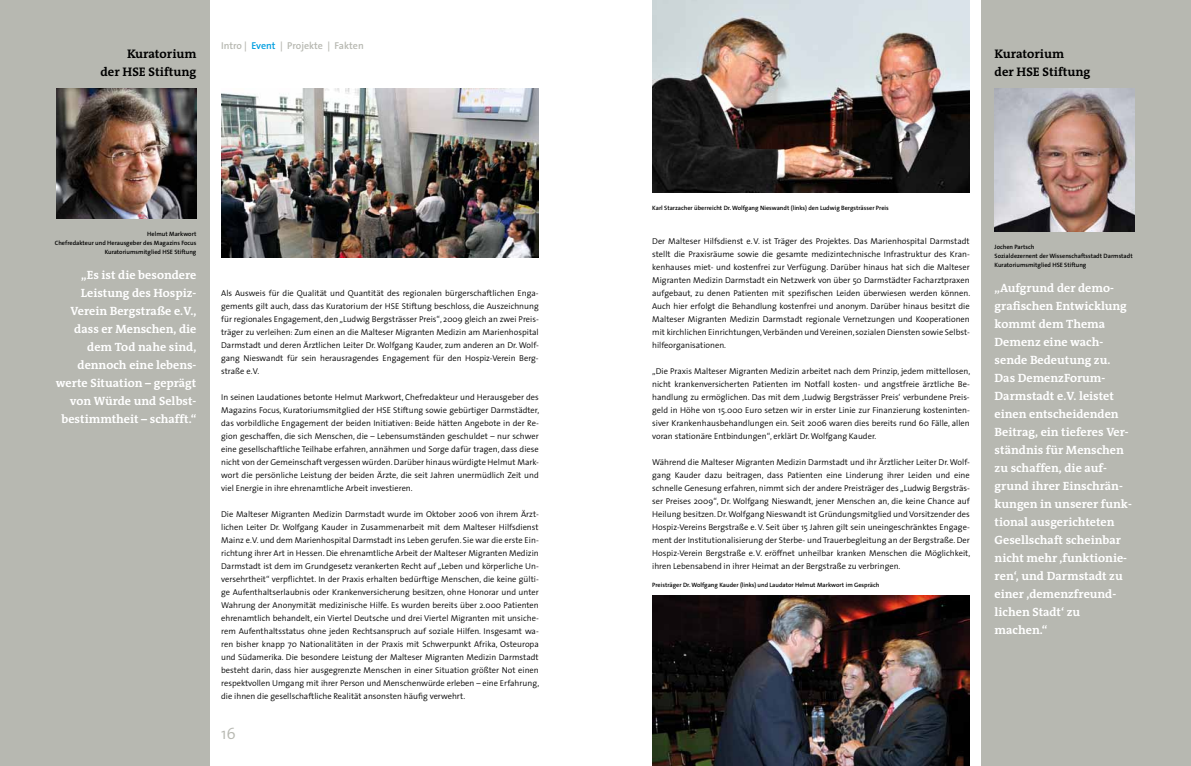
<style>
.page{position:relative;width:1191px;height:766px;background:#fff}
.page>*{position:absolute;margin:0;border:0;box-sizing:border-box;transform-origin:0 0}
.t1{font:300 16px "The Sans";color:#b7b8b1}
.t2{font:700 12.5px/18px "The Antiqua B7";color:#000}
.t3{font:700 12px/18px "The Antiqua B7";color:#fff;text-align:right}
.t4{font:600 10px "The Sans";color:#b7b8b1}
.t5{font:300 8.5px/13px "The Sans";color:#000;text-align:justify}
.t6{font:600 6.2px/9px "The Sans";color:#000;text-align:right}
.s1{color:#009ee0}
</style>
<div class="page">
<div style="left:981px;top:0;width:210px;height:765px;background:#b7b8b1"></div>
<div style="left:0;top:0;width:210px;height:765px;background:#b7b8b1"></div>
<img style="left:221px;top:88px;width:318px;height:169px">
<img style="left:57px;top:88px;width:139px;height:130px">
<img style="left:994px;top:88px;width:140px;height:143px">
<img style="left:652px;top:595px;width:317px;height:170px">
<img style="left:652px;top:0;width:317px;height:192px">
<h2 class="t2" style="left:101px;top:45px;width:97px;text-align:right">Kuratorium<br>der HSE Stiftung</h2>
<p class="t4" style="left:221px;top:37px;width:144px">Intro | <span class="s1">Event</span> | Projekte | Fakten</p>
<p class="t6" style="left:55px;top:229px;width:143px">Helmut Markwort<br>Chefredakteur und Herausgeber des Magazins Focus<br>Kuratoriumsmitglied HSE Stiftung</p>
<h3 class="t3" style="left:56px;top:266px;width:142px">„Es ist die besondere<br>Leistung des Hospiz-<br>Verein Bergstraße e.V., dass er Menschen, die dem Tod nahe sind, dennoch eine lebens&shy;werte Situation – geprägt von Würde und Selbst&shy;bestimmtheit – schafft.“</h3>
<p class="t5" style="left:221px;top:286px;width:319px">Als Ausweis für die Qualität und Quantität des regionalen bürgerschaftlichen Enga&shy;gements gilt auch, dass das Kuratorium der HSE Stiftung beschloss, die Auszeichnung für regionales Engagement, den „Ludwig Bergsträsser Preis“, 2009 gleich an zwei Preis&shy;träger zu verleihen: Zum einen an die Malteser Migranten Medizin am Marienhospital Darmstadt und deren Ärztlichen Leiter Dr. Wolfgang Kauder, zum anderen an Dr. Wolf&shy;gang Nieswandt für sein herausragendes Engagement für den Hospiz-Verein Berg&shy;straße e.V.</p>
<p class="t5" style="left:221px;top:390px;width:319px">In seinen Laudationes betonte Helmut Markwort, Chefredakteur und Herausgeber des Magazins Focus, Kuratoriumsmitglied der HSE Stiftung sowie gebürtiger Darmstädter, das vorbildliche Engagement der beiden Initiativen: Beide hätten Angebote in der Re&shy;gion geschaffen, die sich Menschen, die – Lebensumständen geschuldet – nur schwer eine gesellschaftliche Teilhabe erfahren, annähmen und Sorge dafür tragen, dass diese nicht von der Gemeinschaft vergessen würden. Darüber hinaus würdigte Helmut Mark&shy;wort die persönliche Leistung der beiden Ärzte, die seit Jahren unermüdlich Zeit und viel Energie in ihre ehrenamtliche Arbeit investieren.</p>
<p class="t5" style="left:221px;top:507px;width:319px">Die Malteser Migranten Medizin Darmstadt wurde im Oktober 2006 von ihrem Ärzt&shy;lichen Leiter Dr. Wolfgang Kauder in Zusammenarbeit mit dem Malteser Hilfsdienst Mainz e.V. und dem Marienhospital Darmstadt ins Leben gerufen. Sie war die erste Ein&shy;richtung ihrer Art in Hessen. Die ehrenamtliche Arbeit der Malteser Migranten Medizin Darmstadt ist dem im Grundgesetz verankerten Recht auf „Leben und körperliche Un&shy;versehrtheit“ verpflichtet. In der Praxis erhalten bedürftige Menschen, die keine gülti&shy;ge Aufenthaltserlaubnis oder Krankenversicherung besitzen, ohne Honorar und unter Wahrung der Anonymität medizinische Hilfe. Es wurden bereits über 2.000 Patienten ehrenamtlich behandelt, ein Viertel Deutsche und drei Viertel Migranten mit unsiche&shy;rem Aufenthaltsstatus ohne jeden Rechtsanspruch auf soziale Hilfen. Insgesamt wa&shy;ren bisher knapp 70 Nationalitäten in der Praxis mit Schwerpunkt Afrika, Osteuropa und Südamerika. Die besondere Leistung der Malteser Migranten Medizin Darmstadt besteht darin, dass hier ausgegrenzte Menschen in einer Situation größter Not einen respektvollen Umgang mit ihrer Person und Menschenwürde erleben – eine Erfahrung, die ihnen die gesellschaftliche Realität ansonsten häufig verwehrt.</p>
<h1 class="t1" style="left:221px;top:719px;width:16px">16</h1>
<h2 class="t2" style="left:994px;top:45px;width:97px">Kuratorium<br>der HSE Stiftung</h2>
<p class="t6" style="left:652px;top:203px;width:238px">Karl Starzacher überreicht Dr. Wolfgang Nieswandt (links) den Ludwig Bergsträsser Preis</p>
<p class="t5" style="left:652px;top:234px;width:319px">Der Malteser Hilfsdienst e.V. ist Träger des Projektes. Das Marienhospital Darmstadt stellt die Praxisräume sowie die gesamte medizintechnische Infrastruktur des Kran&shy;kenhauses miet- und kostenfrei zur Verfügung. Darüber hinaus hat sich die Malteser Migranten Medizin Darmstadt ein Netzwerk von über 50 Darmstädter Facharztpraxen aufgebaut, zu denen Patienten mit spezifischen Leiden überwiesen werden können.<br>Auch hier erfolgt die Behandlung kostenfrei und anonym. Darüber hinaus besitzt die Malteser Migranten Medizin Darmstadt regionale Vernetzungen und Kooperationen mit kirchlichen Einrichtungen, Verbänden und Vereinen, sozialen Diensten sowie Selbst&shy;hilfeorganisationen.</p>
<p class="t5" style="left:652px;top:364px;width:319px">„Die Praxis Malteser Migranten Medizin arbeitet nach dem Prinzip, jedem mittellosen, nicht krankenversicherten Patienten im Notfall kosten- und angstfreie ärztliche Be&shy;handlung zu ermöglichen. Das mit dem ‚Ludwig Bergsträsser Preis‘ verbundene Preis&shy;geld in Höhe von 15.000 Euro setzen wir in erster Linie zur Finanzierung kosteninten&shy;siver Krankenhausbehandlungen ein. Seit 2006 waren dies bereits rund 60 Fälle, allen voran stationäre Entbindungen“, erklärt Dr. Wolfgang Kauder.</p>
<p class="t5" style="left:652px;top:455px;width:319px;text-align:left">Während die Malteser Migranten Medizin Darmstadt und ihr Ärztlicher Leiter Dr. Wolf&shy;gang Kauder dazu beitragen, dass Patienten eine Linderung ihrer Leiden und eine schnelle Genesung erfahren, nimmt sich der andere Preisträger des „Ludwig Bergsträs&shy;ser Preises 2009“, Dr. Wolfgang Nieswandt, jener Menschen an, die keine Chance auf Heilung besitzen. Dr. Wolfgang Nieswandt ist Gründungsmitglied und Vorsitzender des Hospiz-Vereins Bergstraße e. V. Seit über 15 Jahren gilt sein uneingeschränktes Engage&shy;ment der Institutionalisierung der Sterbe- und Trauerbegleitung an der Bergstraße. Der Hospiz-Verein Bergstraße e.V. eröffnet unheilbar kranken Menschen die Möglichkeit, ihren Lebensabend in ihrer Heimat an der Bergstraße zu verbringen.</p>
<p class="t6" style="left:652px;top:580px;width:229px">Preisträger Dr. Wolfgang Kauder (links) und Laudator Helmut Markwort im Gespräch</p>
<p class="t6" style="left:994px;top:242px;width:140px;text-align:left">Jochen Partsch<br>Sozialdezernent der Wissenschaftsstadt Darmstadt<br>Kuratoriumsmitglied HSE Stiftung</p>
<p class="t3" style="left:994px;top:279px;width:139px;text-align:left">„Aufgrund der demo&shy;grafischen Entwicklung kommt dem Thema<br>Demenz eine wach&shy;sende Bedeutung zu.<br>Das DemenzForum-<br>Darmstadt e.V. leistet einen entscheidenden<br>Beitrag, ein tieferes Ver&shy;ständnis für Menschen zu schaffen, die auf&shy;grund ihrer Einschrän&shy;kungen in unserer funk&shy;tional ausgerichteten<br>Gesellschaft scheinbar nicht mehr ‚funktionie&shy;ren‘, und Darmstadt zu einer ‚demenzfreund&shy;lichen Stadt‘ zu machen.“</p>
</div>
